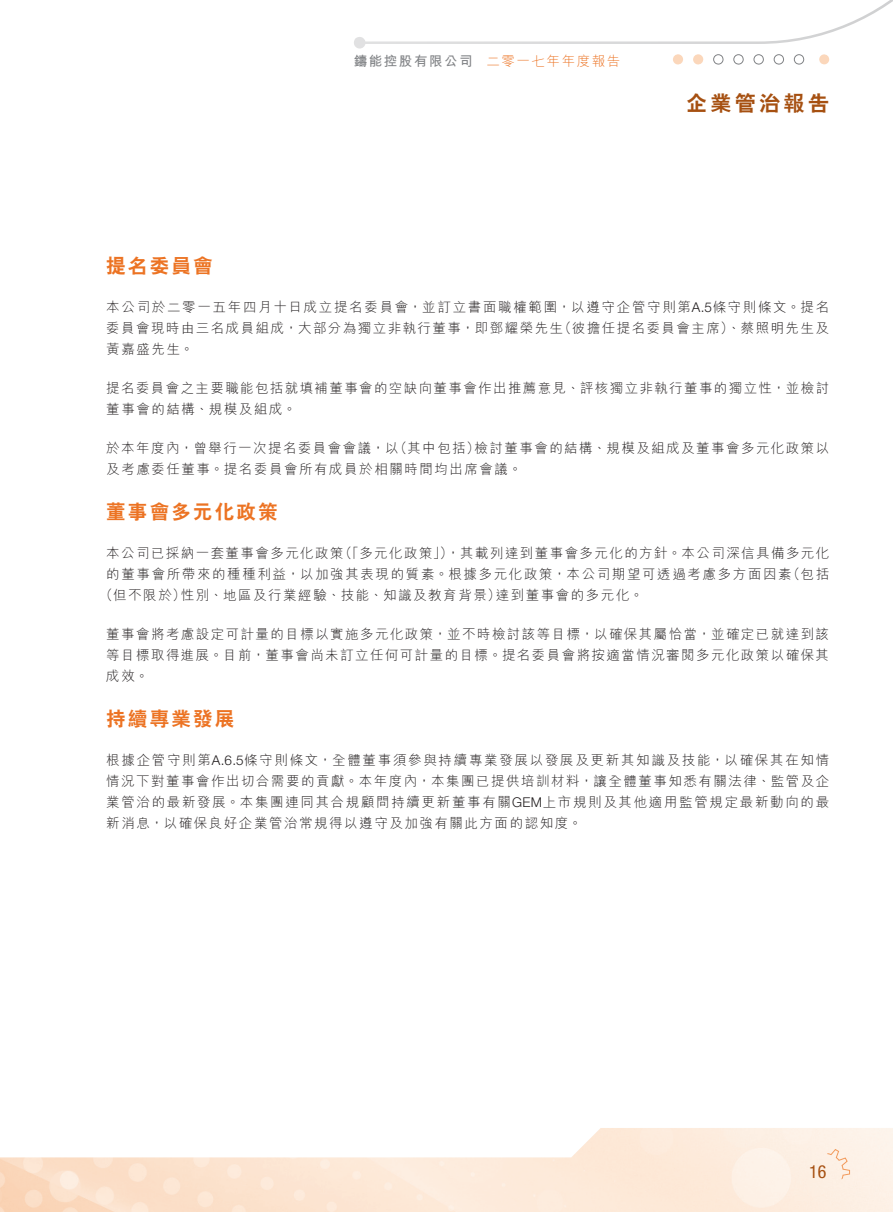
<style>
.page{position:relative;width:893px;height:1212px;background:#fff}
.page>*{position:absolute;margin:0;border:0;box-sizing:border-box;transform-origin:0 0}
.t1{font:800 21px "C Hei 2 HK";letter-spacing:.16em;color:#a65011}
._03_H1{font:800 19.5px "C Hei 2 HK";letter-spacing:.11em;color:#ec7323}
.t2{font:condensed 18px "Helvetica Neue LT Std";color:#a65011}
._01_Body_Text{font:300 13.5px/21px "M Hei HK";letter-spacing:.105em;color:#231f20}
._01_Body_Text-2{font:300 13.5px/21px "M Hei HK";letter-spacing:.125em;color:#231f20;text-align:right}
.t3{font:300 13.5px "M Hei HK";letter-spacing:.115em;color:#ec7323}
.t4{font:700 13.5px "M Hei HK";letter-spacing:.115em;color:#808285}
.s1{font-family:"Helvetica Neue LT Std"}
</style>
<div class="page">
<svg style="left:354px;top:0;width:539px;height:65px"></svg>
<svg style="left:826px;top:1148px;width:24px;height:35px"></svg>
<p class="t4" style="left:354px;top:51px;width:120px">鑄能控股有限公司</p>
<p class="t3" style="left:486px;top:54px;width:135px">二零一七年年度報告</p>
<h1 class="t1" style="left:686px;top:89px;width:145px">企業管治報告</h1>
<p class="_03_H1" style="left:106px;top:252px;width:108px">提名委員會</p>
<p class="_01_Body_Text-2" style="left:106px;top:296px;width:724px">本公司於二零一五年四月十日成立提名委員會，並訂立書面職權範圍，以遵守企管守則第<span class="s1">A.5</span>條守則條文。提名（彼擔任提名委員會主席）、蔡照明先生及</p>
<p class="_01_Body_Text" style="left:106px;top:317px;width:458px">委員會現時由三名成員組成，大部分為獨立非執行董事，即鄧耀榮先生黃嘉盛先生。</p>
<p class="_01_Body_Text" style="left:106px;top:377px;width:724px">提名委員會之主要職能包括就填補董事會的空缺向董事會作出推薦意見、評核獨立非執行董事的獨立性，並檢討董事會的結構、規模及組成。</p>
<p class="_01_Body_Text" style="left:475px;top:437px;width:356px">檢討董事會的結構、規模及組成及董事會多元化政策以</p>
<p class="_01_Body_Text" style="left:394px;top:437px;width:87px">（其中包括）</p>
<p class="_01_Body_Text" style="left:106px;top:437px;width:417px">於本年度內，曾舉行一次提名委員會會議，以<br>及考慮委任董事。提名委員會所有成員於相關時間均出席會議。</p>
<p class="_03_H1" style="left:106px;top:498px;width:173px">董事會多元化政策</p>
<p class="_01_Body_Text" style="left:447px;top:542px;width:384px">，其載列達到董事會多元化的方針。本公司深信具備多元化</p>
<p class="_01_Body_Text" style="left:339px;top:542px;width:116px">（「多元化政策」）</p>
<p class="_01_Body_Text" style="left:106px;top:542px;width:239px">本公司已採納一套董事會多元化政策</p>
<p class="_01_Body_Text" style="left:787px;top:563px;width:44px">（包括</p>
<p class="_01_Body_Text" style="left:496px;top:563px;width:298px;text-indent:-389px">的董事會所帶來的種種利益，以加強其表現的質素。根據多元化政策，本公司期望可透過考慮多方面因素達到董事會的多元化。</p>
<p class="_01_Body_Text" style="left:181px;top:584px;width:321px">性別、地區及行業經驗、技能、知識及教育背景）</p>
<p class="_01_Body_Text" style="left:100px;top:584px;width:87px">（但不限於）</p>
<p class="_01_Body_Text" style="left:106px;top:623px;width:724px;text-align:justify">董事會將考慮設定可計量的目標以實施多元化政策，並不時檢討該等目標，以確保其屬恰當，並確定已就達到該等目標取得進展。目前，董事會尚未訂立任何可計量的目標。提名委員會將按適當情況審閱多元化政策以確保其成效。</p>
<p class="_03_H1" style="left:106px;top:705px;width:129px">持續專業發展</p>
<p class="_01_Body_Text" style="left:106px;top:749px;width:724px;text-align:justify">根據企管守則第<span class="s1">A.6.5</span>條守則條文，全體董事須參與持續專業發展以發展及更新其知識及技能，以確保其在知情情況下對董事會作出切合需要的貢獻。本年度內，本集團已提供培訓材料，讓全體董事知悉有關法律、監管及企業管治的最新發展。本集團連同其合規顧問持續更新董事有關<span class="s1">GEM</span>上市規則及其他適用監管規定最新動向的最新消息，以確保良好企業管治常規得以遵守及加強有關此方面的認知度。</p>
<h3 class="t2" style="left:809px;top:1161px;width:19px">16</h3>
</div>
